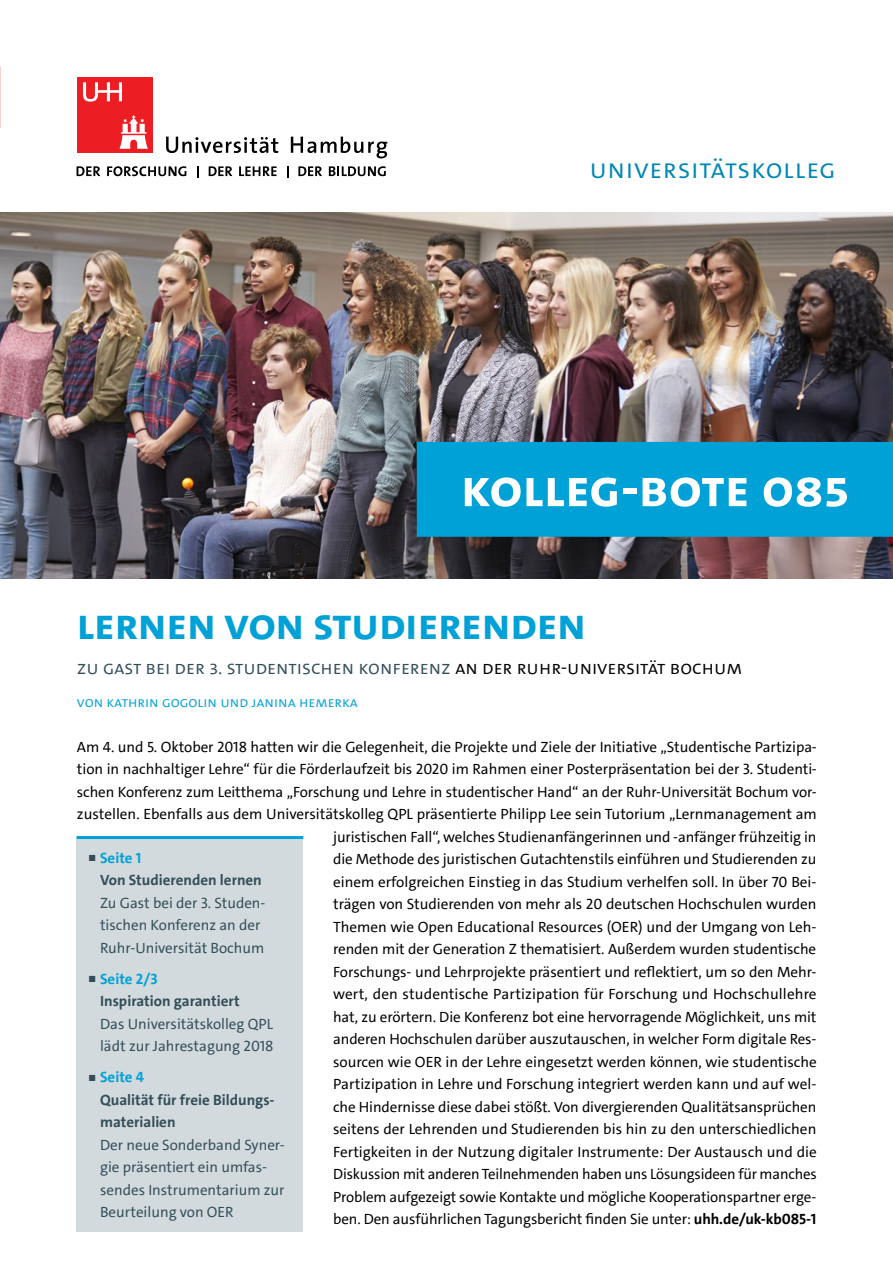
<style>
.page{position:relative;width:893px;height:1263px;background:#fff}
.page>*{position:absolute;margin:0;border:0;box-sizing:border-box;transform-origin:0 0}
.t1{font:54px "The Sans UHH Bold Caps";color:#fff}
.Headline{font:45px "The Sans UHH Bold Caps";letter-spacing:-.01em;color:#00a1d6}
.t2{font:27.9px "The Sans UHH Semi Light Caps";letter-spacing:.025em;color:#0087b4}
.Subheadline{font:19.5px "The Sans UHH Semi Light Caps";color:#334e59}
.Fliesstext_10_15{font:15px/22.5px "The Sans UHH";letter-spacing:-.005em;color:#000;text-align:right}
.t3{font:15px/22.5px "The Sans UHH";color:#334e59}
.Fliesstext_10_15-2{font:15px "The Sans UHH Semi Light Caps";color:#00a1d6}
.s1{color:#000}
.s2{font-weight:700}
.s3{font-weight:700;font-size:9px}
.s4{font-weight:700;color:#00a1d6}
</style>
<div class="page">
<svg style="left:166px;top:137px;width:112px;height:16px"></svg>
<svg style="left:291px;top:137px;width:96px;height:21px"></svg>
<div style="left:77px;top:77px;width:76px;height:76px;background:#ed1d24"></div>
<svg style="left:119px;top:115px;width:29px;height:34px"></svg>
<svg style="left:83px;top:82px;width:39px;height:20px"></svg>
<svg style="left:77px;top:166px;width:23px;height:10px"></svg>
<svg style="left:107px;top:166px;width:79px;height:10px"></svg>
<svg style="left:209px;top:166px;width:23px;height:10px"></svg>
<svg style="left:239px;top:166px;width:38px;height:10px"></svg>
<svg style="left:298px;top:166px;width:24px;height:10px"></svg>
<svg style="left:329px;top:166px;width:57px;height:10px"></svg>
<img style="left:0;top:212px;width:893px;height:366px">
<div style="left:417px;top:442px;width:476px;height:95px;background:#00a1d6"></div>
<div style="left:77px;top:839px;width:226px;height:393px;background:#d2dade"></div>
<hr style="left:77px;top:836px;width:226px;height:3px;background:#00a1d6">
<h3 class="t2" style="left:589px;top:150px;width:248px">Universitätskolleg</h3>
<p class="t1" style="left:461px;top:453px;width:390px">KOLLEG-Bote 085</p>
<p class="Headline" style="left:77px;top:595px;width:511px">Lernen von Studierenden</p>
<p class="Subheadline" style="left:77px;top:655px;width:667px">Zu Gast bei der 3. Studentischen Konferenz <span class="s1">an der Ruhr-Universität Bochum</span></p>
<p class="Fliesstext_10_15-2" style="left:77px;top:692px;width:283px">Von Kathrin Gogolin und Janina Hemerka</p>
<p class="Fliesstext_10_15" style="left:77px;top:735px;width:741px">Am 4. und 5. Oktober 2018 hatten wir die Gelegenheit, die Projekte und Ziele der Initiative „Studentische Partizipa&shy;tion in nachhaltiger Lehre“ für die Förderlaufzeit bis 2020 im Rahmen einer Posterpräsentation bei der 3. Studenti&shy;schen Konferenz zum Leitthema „Forschung und Lehre in studentischer Hand“ an der Ruhr-Universität Bochum vor&shy;zustellen. Ebenfalls aus dem Universitätskolleg QPL präsentierte Philipp Lee sein Tutorium „Lernmanagement am juristischen Fall“, welches Studienanfängerinnen und -anfänger frühzeitig in<br>die Methode des juristischen Gutachtenstils einführen und Studierenden zu<br>einem erfolgreichen Einstieg in das Studium verhelfen soll. In über 70 Bei-<br>trägen von Studierenden von mehr als 20 deutschen Hochschulen wurden<br>Themen wie Open Educational Resources (OER) und der Umgang von Leh-<br>renden mit der Generation Z thematisiert. Außerdem wurden studentische<br>Forschungs- und Lehrprojekte präsentiert und reflektiert, um so den Mehr-<br>wert, den studentische Partizipation für Forschung und Hochschullehre<br>hat, zu erörtern. Die Konferenz bot eine hervorragende Möglichkeit, uns mit<br>anderen Hochschulen darüber auszutauschen, in welcher Form digitale Res-<br>sourcen wie OER in der Lehre eingesetzt werden können, wie studentische<br>Partizipation in Lehre und Forschung integriert werden kann und auf wel-<br>che Hindernisse diese dabei stößt. Von divergierenden Qualitätsansprüchen<br>seitens der Lehrenden und Studierenden bis hin zu den unterschiedlichen<br>Fertigkeiten in der Nutzung digitaler Instrumente: Der Austausch und die<br>Diskussion mit anderen Teilnehmenden haben uns Lösungsideen für manches<br>Problem aufgezeigt sowie Kontakte und mögliche Kooperationspartner erge-<br>ben. Den ausführlichen Tagungsbericht finden Sie unter: <span class="s2">uhh.de/uk-kb085-1</span></p>
<p class="t3" style="left:100px;top:847px;width:167px;text-indent:-11px"><span class="s3">■</span> <span class="s4">Seite 1<br></span><span class="s2">Von Studierenden lernen<br></span>Zu Gast bei der 3. Studen&shy;tischen Konferenz an der<br>Ruhr-Universität Bochum</p>
<p class="t3" style="left:100px;top:968px;width:175px;text-indent:-11px"><span class="s3">■</span> <span class="s4">Seite 2/3<br></span><span class="s2">Inspiration garantiert<br></span>Das Universitätskolleg QPL lädt zur Jahrestagung 2018</p>
<p class="t3" style="left:100px;top:1066px;width:186px;text-indent:-11px"><span class="s3">■</span> <span class="s4">Seite 4<br></span><span class="s2">Qualität für freie Bildungs&shy;materialien<br></span>Der neue Sonderband Syner&shy;gie präsentiert ein umfas&shy;sendes Instrumentarium zur<br>Beurteilung von OER</p>
</div>
